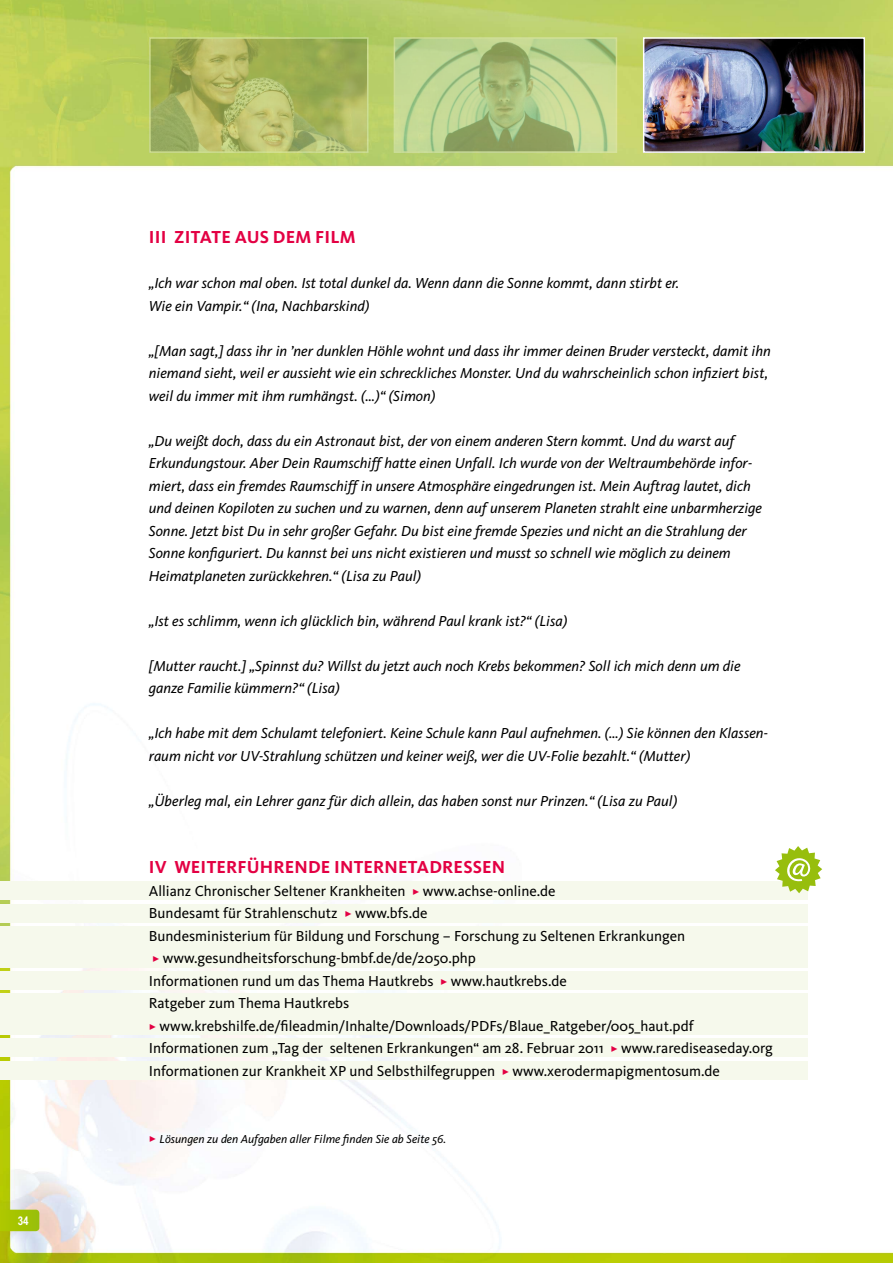
<style>
.page{position:relative;width:893px;height:1263px;background:#fff}
.page>*{position:absolute;margin:0;border:0;box-sizing:border-box;transform-origin:0 0}
.t1{font:700 18px "Kievit";letter-spacing:.01em;color:#e30043}
.t2{font:italic 15px/22.5px "Kievit";color:#000}
.t3{font:15px/22.5px "Kievit";color:#000}
.t4{font:italic 12px "Kievit";color:#000}
.t5{font:700 12px "Arial Narrow";color:#fff}
.s1{color:#e30043}
</style>
<div class="page">
<img style="left:0;top:0;width:893px;height:1263px">
<img style="left:152px;top:40px;width:214px;height:110px">
<img style="left:397px;top:40px;width:217px;height:110px">
<svg style="left:0;top:1210px;width:39px;height:21px"></svg>
<div style="left:0;top:1038px;width:808px;height:19px;background:#f6f9ec"></div>
<div style="left:0;top:993px;width:808px;height:41px;background:#f6f9ec"></div>
<div style="left:0;top:881px;width:808px;height:19px;background:#f6f9ec"></div>
<div style="left:0;top:904px;width:808px;height:19px;background:#f6f9ec"></div>
<div style="left:0;top:926px;width:808px;height:41px;background:#f6f9ec"></div>
<div style="left:0;top:971px;width:808px;height:19px;background:#f6f9ec"></div>
<div style="left:0;top:1061px;width:808px;height:19px;background:#f6f9ec"></div>
<svg style="left:775px;top:846px;width:47px;height:47px"></svg>
<img style="left:646px;top:40px;width:216px;height:110px">
<div style="left:643px;top:37px;width:222px;height:116px;border:2px solid #fff"></div>
<p class="t5" style="left:18px;top:1212px;width:12px">34</p>
<p class="t1" style="left:149px;top:226px;width:195px">III ZITATE AUS DEM FILM</p>
<p class="t2" style="left:149px;top:272px;width:532px">„Ich war schon mal oben. Ist total dunkel da. Wenn dann die Sonne kommt, dann stirbt er.<br>Wie ein Vampir.“ (Ina, Nachbarskind)</p>
<p class="t2" style="left:149px;top:339px;width:623px">„[Man sagt,] dass ihr in ’ner dunklen Höhle wohnt und dass ihr immer deinen Bruder versteckt, damit ihn niemand sieht, weil er aussieht wie ein schreckliches Monster. Und du wahrscheinlich schon infiziert bist, weil du immer mit ihm rumhängst. (…)“ (Simon)</p>
<p class="t2" style="left:149px;top:429px;width:615px">„Du weißt doch, dass du ein Astronaut bist, der von einem anderen Stern kommt. Und du warst auf Erkundungstour. Aber Dein Raumschiff hatte einen Unfall. Ich wurde von der Weltraumbehörde infor&shy;miert, dass ein fremdes Raumschiff in unsere Atmosphäre eingedrungen ist. Mein Auftrag lautet, dich und deinen Kopiloten zu suchen und zu warnen, denn auf unserem Planeten strahlt eine unbarmherzige Sonne. Jetzt bist Du in sehr großer Gefahr. Du bist eine fremde Spezies und nicht an die Strahlung der Sonne konfiguriert. Du kannst bei uns nicht existieren und musst so schnell wie möglich zu deinem Heimatplaneten zurückkehren.“ (Lisa zu Paul)</p>
<p class="t2" style="left:149px;top:609px;width:420px">„Ist es schlimm, wenn ich glücklich bin, während Paul krank ist?“ (Lisa)</p>
<p class="t2" style="left:149px;top:654px;width:593px">[Mutter raucht.] „Spinnst du? Willst du jetzt auch noch Krebs bekommen? Soll ich mich denn um die ganze Familie kümmern?“ (Lisa)</p>
<p class="t2" style="left:149px;top:722px;width:621px">„Ich habe mit dem Schulamt telefoniert. Keine Schule kann Paul aufnehmen. (…) Sie können den Klassen&shy;raum nicht vor UV-Strahlung schützen und keiner weiß, wer die UV-Folie bezahlt.“ (Mutter)</p>
<p class="t2" style="left:149px;top:789px;width:530px">„Überleg mal, ein Lehrer ganz für dich allein, das haben sonst nur Prinzen.“ (Lisa zu Paul)</p>
<p class="t1" style="left:149px;top:856px;width:358px">IV WEITERFÜHRENDE I NTERNETADRESSEN</p>
<p class="t3" style="left:149px;top:879px;width:538px">Allianz Chronischer Seltener Krankheiten <span class="s1">✓</span> www.achse-online.de<br>Bundesamt für Strahlenschutz <span class="s1">✓</span> www.bfs.de<br>Bundesministerium für Bildung und Forschung – Forschung zu Seltenen Erkrankungen</p>
<p class="t3" style="left:149px;top:947px;width:419px"><span class="s1">✓</span> www.gesundheitsforschung-bmbf.de/de/2050.php<br>Informationen rund um das Thema Hautkrebs <span class="s1">✓</span> www.hautkrebs.de<br>Ratgeber zum Thema Hautkrebs</p>
<p class="t3" style="left:149px;top:1014px;width:626px"><span class="s1">✓</span> www.krebshilfe.de/fileadmin/Inhalte/Downloads/PDFs/Blaue_Ratgeber/005_haut.pdf<br>Informationen zum „Tag der seltenen Erkrankungen“ am 28. Februar 2011 <span class="s1">✓</span> www.rarediseaseday.org<br>Informationen zur Krankheit XP und Selbsthilfegruppen <span class="s1">✓</span> www.xerodermapigmentosum.de</p>
<p class="t4" style="left:149px;top:1132px;width:299px"><span class="s1">✓</span> Lösungen zu den Aufgaben aller Filme finden Sie ab Seite 56.</p>
</div>
